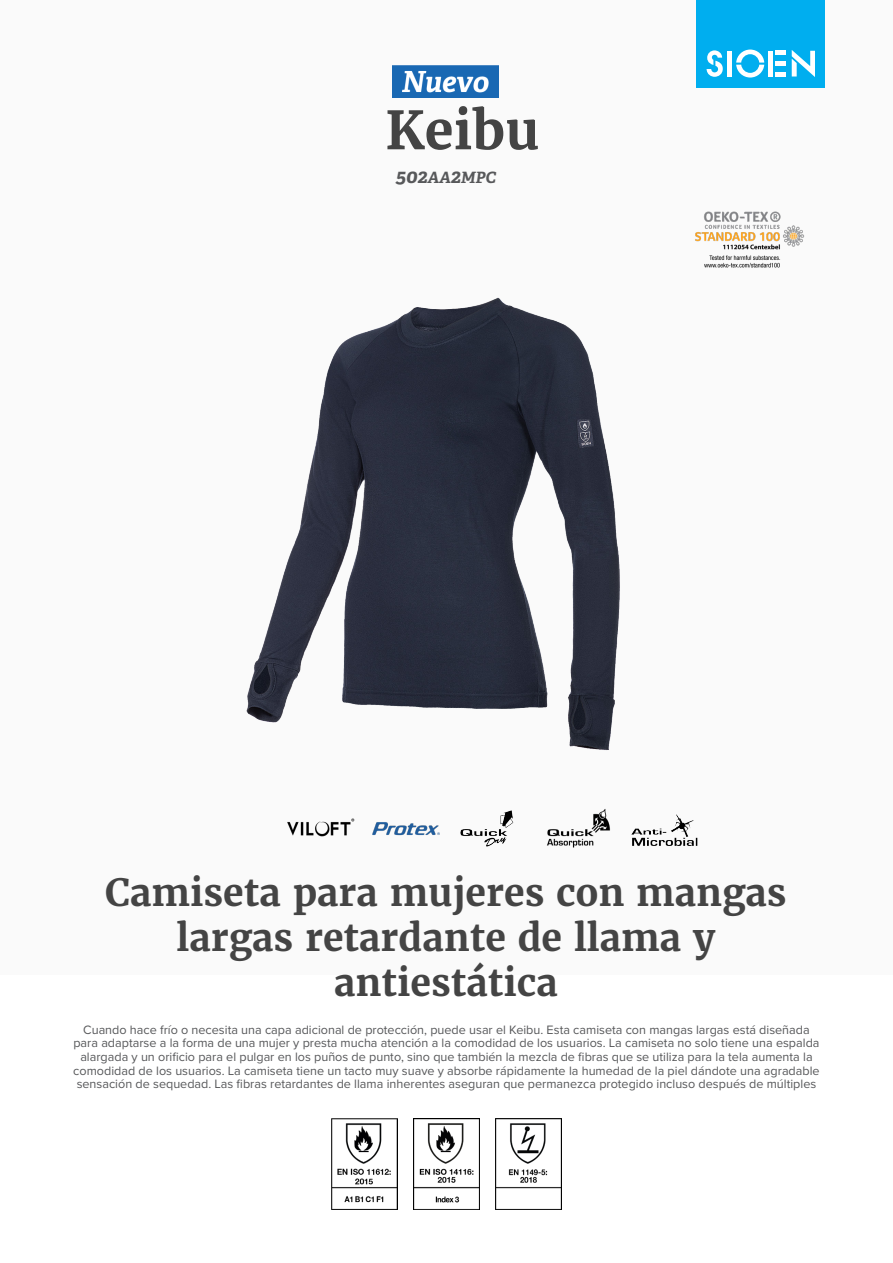
<style>
.page{position:relative;width:893px;height:1263px;background:#fff}
.page>*{position:absolute;margin:0;border:0;box-sizing:border-box;transform-origin:0 0}
.product_name{font:700 52.5px "Merriweather";color:#444}
.product_h2{font:700 37.5px/45px "Merriweather";color:#444;text-align:center}
.product_ref{font:italic 700 15.6px "Adelle";color:#57585a}
.product_description{font:12.6px/13.6px "Proxima Nova";color:#57585a;text-align:center}
.s1{font-size:19.5px}
</style>
<div class="page">
<div style="left:0;top:0;width:893px;height:974px;background:#fafafa"></div>
<div style="left:697px;top:0;width:128px;height:88px;background:#00aeef"></div>
<svg style="left:707px;top:50px;width:16px;height:27px"></svg>
<svg style="left:736px;top:50px;width:28px;height:28px"></svg>
<div style="left:727px;top:51px;width:5px;height:26px;background:#fff"></div>
<div style="left:768px;top:51px;width:5px;height:26px;background:#fff"></div>
<div style="left:775px;top:72px;width:11px;height:5px;background:#fff"></div>
<div style="left:775px;top:61px;width:11px;height:5px;background:#fff"></div>
<hr style="left:775px;top:51px;width:11px;height:4px;background:#fff">
<svg style="left:792px;top:50px;width:23px;height:27px"></svg>
<img style="left:688px;top:820px;width:10px;height:26px">
<img style="left:695px;top:211px;width:109px;height:57px">
<img style="left:331px;top:1118px;width:67px;height:92px">
<img style="left:413px;top:1118px;width:67px;height:92px">
<img style="left:495px;top:1118px;width:67px;height:92px">
<img style="left:246px;top:297px;width:442px;height:551px">
<img style="left:393px;top:65px;width:106px;height:33px">
<p class="product_name" style="left:385px;top:97px;width:156px">Keibu</p>
<p class="product_ref" style="left:396px;top:168px;width:102px"><span class="s1">502</span>AA<span class="s1">2</span>MPC</p>
<p class="product_h2" style="left:105px;top:869px;width:683px">Camiseta para mujeres con mangas largas retardante de llama y antiestática</p>
<p class="product_description" style="left:73px;top:1022px;width:748px">Cuando hace frío o necesita una capa adicional de protección, puede usar el Keibu. Esta camiseta con mangas largas está diseñada para adaptarse a la forma de una mujer y presta mucha atención a la comodidad de los usuarios. La camiseta no solo tiene una espalda alargada y un orificio para el pulgar en los puños de punto, sino que también la mezcla de fibras que se utiliza para la tela aumenta la comodidad de los usuarios. La camiseta tiene un tacto muy suave y absorbe rápidamente la humedad de la piel dándote una agradable sensación de sequedad. Las fibras retardantes de llama inherentes aseguran que permanezca protegido incluso después de múltiples</p>
</div>
